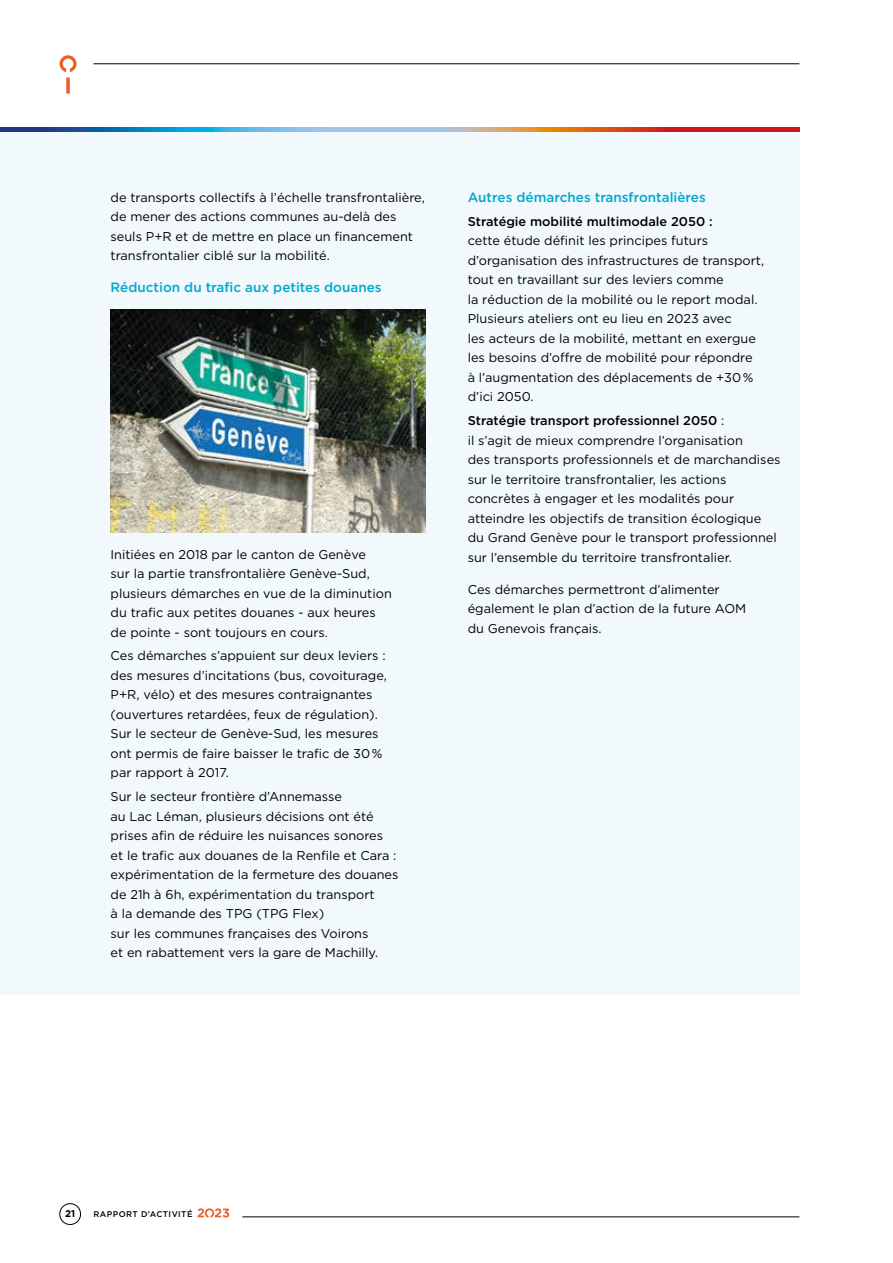
<style>
.page{position:relative;width:893px;height:1263px;background:#fff}
.page>*{position:absolute;margin:0;border:0;box-sizing:border-box;transform-origin:0 0}
.t1{font:500 13.5px "Gotham";color:#00a9cd}
.t2{font:12.75px/19.5px "Gotham";color:#000}
.t3{font:500 12.75px "Gotham";color:#000}
.t4{font:700 9.75px "Gotham";color:#000}
.t5{font:500 8.25px "Gotham";letter-spacing:.05em;color:#000}
.s1{font-weight:500}
</style>
<div class="page">
<hr style="left:94px;top:64px;width:705px;height:1px;background:#000">
<hr style="left:242px;top:1216px;width:557px;height:1px;background:#000">
<svg style="left:60px;top:55px;width:17px;height:39px"></svg>
<div style="left:60px;top:1203px;width:21px;height:22px;border:1px solid #000;border-radius:50%"></div>
<svg style="left:198px;top:1208px;width:31px;height:10px"></svg>
<div style="left:0;top:128px;width:799px;height:867px;background:#f1f9fc"></div>
<img style="left:111px;top:309px;width:314px;height:224px">
<svg style="left:0;top:128px;width:799px;height:4px;background:#8a7a88"></svg>
<p class="t2" style="left:111px;top:187px;width:316px">de transports collectifs à l’échelle transfrontalière, de mener des actions communes au-delà des seuls P+R et de mettre en place un financement transfrontalier ciblé sur la mobilité.</p>
<p class="t1" style="left:111px;top:280px;width:273px">Réduction du trafic aux petites douanes</p>
<p class="t2" style="left:111px;top:544px;width:283px">Initiées en 2018 par le canton de Genève<br>sur la partie transfrontalière Genève-Sud, plusieurs démarches en vue de la diminution du trafic aux petites douanes - aux heures de pointe - sont toujours en cours.</p>
<p class="t2" style="left:111px;top:646px;width:278px">Ces démarches s’appuient sur deux leviers : des mesures d’incitations (bus, covoiturage, P+R, vélo) et des mesures contraignantes (ouvertures retardées, feux de régulation).<br>Sur le secteur de Genève-Sud, les mesures ont permis de faire baisser le trafic de 30% par rapport à 2017.</p>
<p class="t2" style="left:111px;top:786px;width:289px">Sur le secteur frontière d’Annemasse<br>au Lac Léman, plusieurs décisions ont été prises afin de réduire les nuisances sonores et le trafic aux douanes de la Renfile et Cara : expérimentation de la fermeture des douanes de 21h à 6h, expérimentation du transport<br>à la demande des TPG (TPG Flex)<br>sur les communes françaises des Voirons<br>et en rabattement vers la gare de Machilly.</p>
<p class="t1" style="left:468px;top:190px;width:240px">Autres démarches transfrontalières</p>
<p class="t3" style="left:468px;top:214px;width:246px">Stratégie mobilité multimodale 2050 :</p>
<p class="t2" style="left:468px;top:231px;width:298px">cette étude définit les principes futurs d’organisation des infrastructures de transport, tout en travaillant sur des leviers comme<br>la réduction de la mobilité ou le report modal.<br>Plusieurs ateliers ont eu lieu en 2023 avec<br>les acteurs de la mobilité, mettant en exergue les besoins d’offre de mobilité pour répondre<br>à l’augmentation des déplacements de +30% d’ici 2050.</p>
<p class="t2" style="left:468px;top:411px;width:314px"><span class="s1">Stratégie transport professionnel 2050</span> :<br>il s’agit de mieux comprendre l’organisation<br>des transports professionnels et de marchandises sur le territoire transfrontalier, les actions concrètes à engager et les modalités pour atteindre les objectifs de transition écologique du Grand Genève pour le transport professionnel sur l’ensemble du territoire transfrontalier.</p>
<p class="t2" style="left:468px;top:579px;width:280px">Ces démarches permettront d’alimenter également le plan d’action de la future AOM du Genevois français.</p>
<p class="t4" style="left:65px;top:1208px;width:12px">21</p>
<p class="t5" style="left:94px;top:1209px;width:101px">RAPPORT D’ACTIVITÉ</p>
</div>
